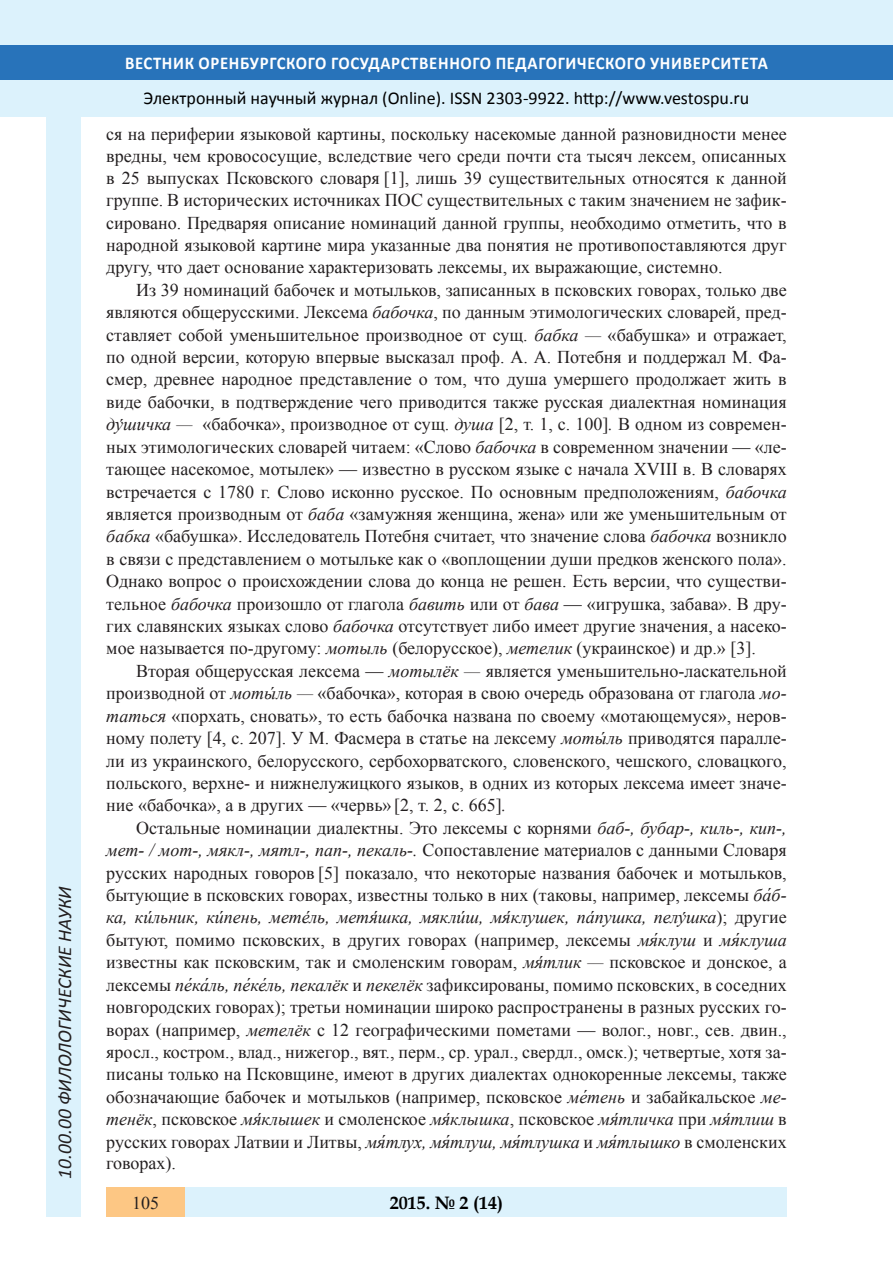
<style>
.page{position:relative;width:893px;height:1263px;background:#fff}
.page>*{position:absolute;margin:0;border:0;box-sizing:border-box;transform-origin:0 0}
.t1{font:italic 19.5px "Calibri";color:#231f20}
.Стиль2{font:18px/22.4px "Times New Roman";color:#231f20;text-align:justify}
.t2{font:18px "Calibri";color:#000}
.t3{font:700 18px "Calibri";letter-spacing:.04em;color:#fff;scale:.93 1}
.t4{font:700 18px "Book Antiqua";color:#000}
.s1{font-style:italic}
</style>
<div class="page">
<div style="left:0;top:0;width:893px;height:116px;background:#dcf2fc"></div>
<div style="left:0;top:45px;width:893px;height:34px;background:#2873ba"></div>
<div style="left:47px;top:116px;width:34px;height:1101px;background:#dcf2fc"></div>
<div style="left:106px;top:1188px;width:681px;height:29px;background:#dcf2fc"></div>
<div style="left:106px;top:1188px;width:79px;height:29px;background:#fdc784"></div>
<p class="t1" style="left:51px;top:1179px;width:294px;rotate:-90deg">10.00.00 ФИЛОЛОГИЧЕСКИЕ НАУКИ</p>
<p class="t1" style="left:51px;top:1105px;width:206px;rotate:-90deg">БИОЛОГИЧЕСКИЕ НАУКИ</p>
<p class="t1" style="left:51px;top:1179px;width:21px;rotate:-90deg">03</p>
<p class="t3" style="left:125px;top:50px;width:693px">ВЕСТНИК ОРЕНБУРГСКОГО ГОСУДАРСТВЕННОГО ПЕДАГОГИЧЕСКОГО УНИВЕРСИТЕТА</p>
<p class="t2" style="left:144px;top:85px;width:607px">Электронный научный журнал (Online). ISSN 2303-9922. http://www.vestospu.ru</p>
<p class="t2" style="left:583px;top:85px;width:13px">t</p>
<p class="Стиль2" style="left:106px;top:122px;width:682px">ся на периферии языковой картины, поскольку насекомые данной разновидности менее вредны, чем кровососущие, вследствие чего среди почти ста тысяч лексем, описанных в 25 выпусках Псковского словаря [1], лишь 39 существительных относятся к данной группе. В исторических источниках ПОС существительных с таким значением не зафик&shy;сировано. Предваряя описание номинаций данной группы, необходимо отметить, что в народной языковой картине мира указанные два понятия не противопоставляются друг другу, что дает основание характеризовать лексемы, их выражающие, системно.</p>
<p class="Стиль2" style="left:106px;top:278px;width:682px;text-indent:30px">Из 39 номинаций бабочек и мотыльков, записанных в псковских говорах, только две являются общерусскими. Лексема <span class="s1">бабочка</span>, по данным этимологических словарей, пред&shy;ставляет собой уменьшительное производное от сущ. <span class="s1">бабка —</span> «бабушка» и отражает, по одной версии, которую впервые высказал проф. А. А. Потебня и поддержал М. Фа&shy;смер, древнее народное представление о том, что душа умершего продолжает жить в виде бабочки, в подтверждение чего приводится также русская диалектная номинация <span class="s1">ду́шичка —</span> «бабочка», производное от сущ. <span class="s1">душа</span> [2, т. 1, с. 100]<span class="s1">.</span> В одном из современ&shy;ных этимологических словарей читаем: «Слово <span class="s1">бабочка</span> в современном значении — «ле&shy;тающее насекомое, мотылек» — известно в русском языке с начала XVIII в. В словарях встречается с 1780 г. Слово исконно русское. По основным предположениям, <span class="s1">бабочка </span>является производным от <span class="s1">баба</span> «замужняя женщина, жена» или же уменьшительным от <span class="s1">бабка</span> «бабушка». Исследователь Потебня считает, что значение слова <span class="s1">бабочка</span> возникло в связи с представлением о мотыльке как о «воплощении души предков женского пола».<br>Однако вопрос о происхождении слова до конца не решен. Есть версии, что существи&shy;тельное <span class="s1">бабочка</span> произошло от глагола <span class="s1">бавить</span> или от <span class="s1">бава</span> — «игрушка, забава». В дру&shy;гих славянских языках слово <span class="s1">бабочка</span> отсутствует либо имеет другие значения, а насеко&shy;мое называется по-другому: <span class="s1">мотыль</span> (белорусское), <span class="s1">метелик</span> (украинское) и др.» [3].</p>
<p class="Стиль2" style="left:106px;top:659px;width:682px;text-indent:30px">Вторая общерусская лексема — <span class="s1">мотылёк —</span> является уменьшительно-ласкательной производной от <span class="s1">моты́ль —</span> «бабочка», которая в свою очередь образована от глагола <span class="s1">мо&shy;таться</span> «порхать, сновать», то есть бабочка названа по своему «мотающемуся», неров&shy;ному полету [4, с. 207]. У М. Фасмера в статье на лексему <span class="s1">моты́ль</span> приводятся паралле&shy;ли из украинского, белорусского, сербохорватского, словенского, чешского, словацкого, польского, верхне- и нижнелужицкого языков, в одних из которых лексема имеет значе&shy;ние «бабочка», а в других — «червь» [2, т. 2, с. 665]<span class="s1">.</span></p>
<p class="Стиль2" style="left:106px;top:816px;width:682px;text-indent:30px">Остальные номинации диалектны. Это лексемы с корнями <span class="s1">баб-, бубар-, киль-, кип-, мет- / мот-, мякл-, мятл-, пап-, пекаль-.</span> Сопоставление материалов с данными Словаря русских народных говоров [5] показало, что некоторые названия бабочек и мотыльков, бытующие в псковских говорах, известны только в них (таковы, например, лексемы <span class="s1">ба́б&shy;ка, ки́льник, ки́пень, мете́ль, метя́шка, мякли́ш, мя́клушек, па́пушка, пелу́шка</span>); другие бытуют, помимо псковских, в других говорах (например, лексемы <span class="s1">мя́клуш</span> и <span class="s1">мя́клуша </span>известны как псковским, так и смоленским говорам, <span class="s1">мя́тлик —</span> псковское и донское, а лексемы <span class="s1">пе́ка́ль, пе́ке́ль, пекалёк</span> и <span class="s1">пекелёк</span> зафиксированы, помимо псковских, в соседних новгородских говорах); третьи номинации широко распространены в разных русских го&shy;ворах (например, <span class="s1">метелёк</span> с 12 географическими пометами — волог., новг., сев. двин., яросл., костром., влад., нижегор., вят., перм., ср. урал., свердл., омск.); четвертые, хотя за&shy;писаны только на Псковщине, имеют в других диалектах однокоренные лексемы, также обозначающие бабочек и мотыльков (например, псковское <span class="s1">ме́тень</span> и забайкальское <span class="s1">ме&shy;тенёк</span>, псковское <span class="s1">мя́клышек</span> и смоленское <span class="s1">мя́клышка</span>, псковское <span class="s1">мя́тличка</span> при <span class="s1">мя́тлиш</span> в русских говорах Латвии и Литвы, <span class="s1">мя́тлух, мя́тлуш, мя́тлушка</span> и <span class="s1">мя́тлышко</span> в смоленских говорах).</p>
<p class="Стиль2" style="left:132px;top:1191px;width:28px">105</p>
<p class="t4" style="left:390px;top:1190px;width:115px">2015. № 2 (14)</p>
</div>
